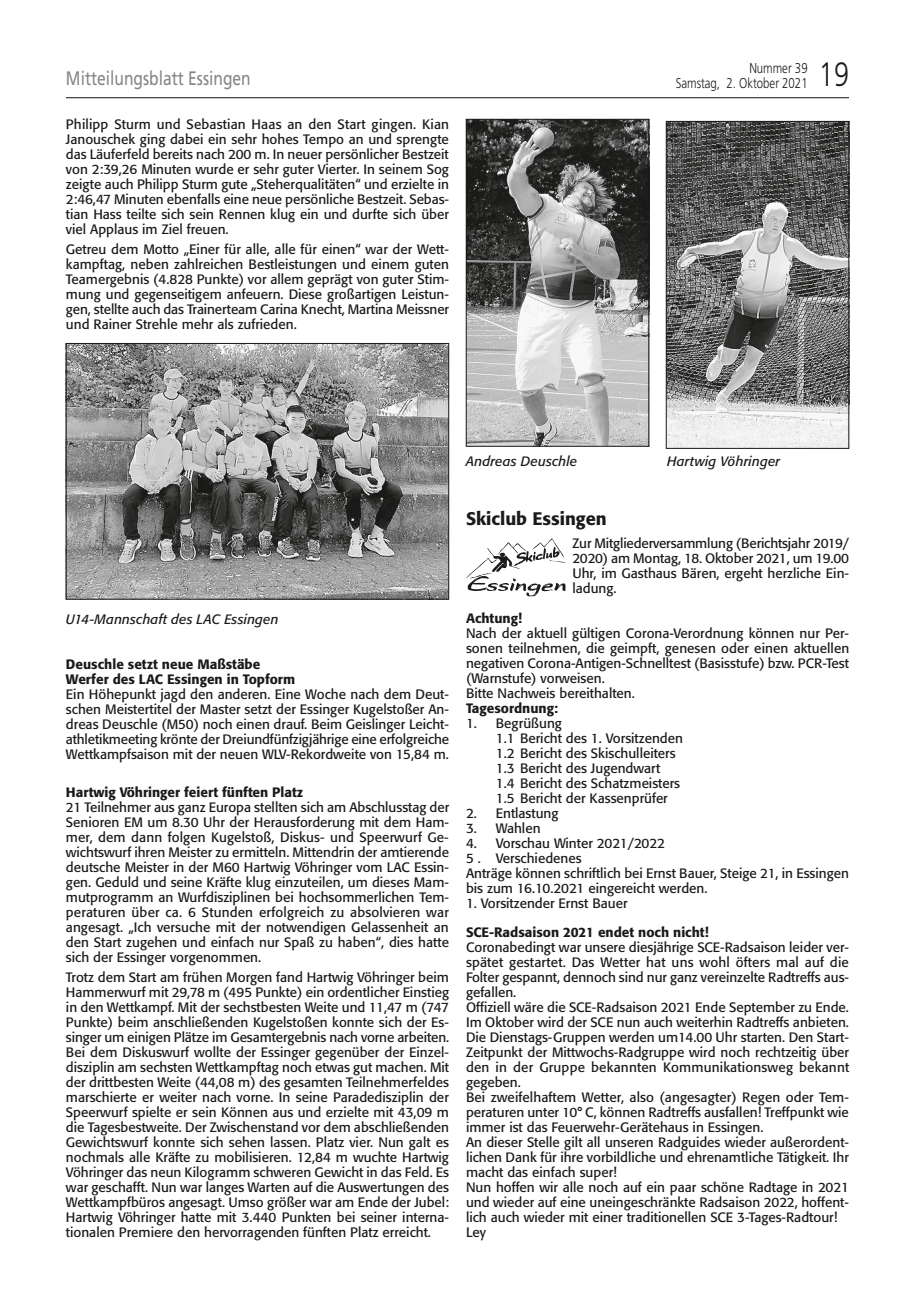
<style>
.page{position:relative;width:915px;height:1297px;background:#fff}
.page>*{position:absolute;margin:0;border:0;box-sizing:border-box;transform-origin:0 0}
.t1{font:300 33.75px "Frutiger";color:#1a1a18;scale:.8 1}
.t2{font:19.5px "Frutiger";color:#868786;scale:.8 1}
.t3{font:500 18px "Formata";color:#1a1a18}
.t4{font:300 14.25px "Frutiger";color:#1a1a18;scale:.8 1}
.t5{font:13.5px/15px "Formata";color:#1a1a18;text-align:justify}
.t6{font:500 13.5px/15px "Formata";color:#1a1a18}
.t7{font:italic 13.5px "Formata";letter-spacing:.01em;color:#1a1a18}
</style>
<div class="page">
<hr style="left:66px;top:97px;width:782px;height:1px;background:#1a1a18">
<img style="left:68px;top:345px;width:379px;height:252px">
<div style="left:66px;top:343px;width:383px;height:256px;border:1px solid #1a1a18"></div>
<img style="left:468px;top:121px;width:178px;height:323px">
<div style="left:466px;top:119px;width:182px;height:327px;border:1px solid #1a1a18"></div>
<img style="left:667px;top:123px;width:179px;height:324px">
<div style="left:665px;top:121px;width:183px;height:328px;border:1px solid #1a1a18"></div>
<svg style="left:466px;top:538px;width:99px;height:58px"></svg>
<p class="t4" style="left:749px;top:60px;width:74px">Nummer 39</p>
<h2 class="t2" style="left:66px;top:66px;width:232px">Mitteilungsblatt Essingen</h2>
<p class="t4" style="left:675px;top:75px;width:166px">Samstag, 2. Oktober 2021</p>
<p class="t5" style="left:66px;top:116px;width:384px">Philipp Sturm und Sebastian Haas an den Start gingen. Kian Janouschek ging dabei ein sehr hohes Tempo an und sprengte das Läuferfeld bereits nach 200 m. In neuer persönlicher Bestzeit von 2:39,26 Minuten wurde er sehr guter Vierter. In seinem Sog zeigte auch Philipp Sturm gute „Steherqualitäten“ und erzielte in 2:46,47 Minuten ebenfalls eine neue persönliche Bestzeit. Sebas&shy;tian Hass teilte sich sein Rennen klug ein und durfte sich über viel Applaus im Ziel freuen.</p>
<p class="t5" style="left:66px;top:242px;width:384px">Getreu dem Motto „Einer für alle, alle für einen“ war der Wett&shy;kampftag, neben zahlreichen Bestleistungen und einem guten Teamergebnis (4.828 Punkte) vor allem geprägt von guter Stim&shy;mung und gegenseitigem anfeuern. Diese großartigen Leistun&shy;gen, stellte auch das Trainerteam Carina Knecht, Martina Meissner und Rainer Strehle mehr als zufrieden.</p>
<h1 class="t1" style="left:818px;top:55px;width:39px">19</h1>
<p class="t7" style="left:466px;top:453px;width:113px">Andreas Deuschle</p>
<p class="t7" style="left:667px;top:453px;width:115px">Hartwig Vöhringer</p>
<p class="t7" style="left:66px;top:611px;width:214px">U14-Mannschaft des LAC Essingen</p>
<p class="t6" style="left:66px;top:657px;width:230px">Deuschle setzt neue Maßstäbe<br>Werfer des LAC Essingen in Topform</p>
<p class="t5" style="left:66px;top:687px;width:384px">Ein Höhepunkt jagd den anderen. Eine Woche nach dem Deut&shy;schen Meistertitel der Master setzt der Essinger Kugelstoßer An&shy;dreas Deuschle (M50) noch einen drauf. Beim Geislinger Leicht&shy;athletikmeeting krönte der Dreiundfünfzigjährige eine erfolgreiche Wettkampfsaison mit der neuen WLV-Rekordweite von 15,84 m.</p>
<p class="t6" style="left:66px;top:784px;width:239px">Hartwig Vöhringer feiert fünften Platz</p>
<p class="t5" style="left:66px;top:799px;width:384px">21 Teilnehmer aus ganz Europa stellten sich am Abschlusstag der Senioren EM um 8.30 Uhr der Herausforderung mit dem Ham&shy;mer, dem dann folgen Kugelstoß, Diskus- und Speerwurf Ge&shy;wichtswurf ihren Meister zu ermitteln. Mittendrin der amtierende deutsche Meister in der M60 Hartwig Vöhringer vom LAC Essin&shy;gen. Geduld und seine Kräfte klug einzuteilen, um dieses Mam&shy;mutprogramm an Wurfdisziplinen bei hochsommerlichen Tem&shy;peraturen über ca. 6 Stunden erfolgreich zu absolvieren war angesagt. „Ich versuche mit der notwendigen Gelassenheit an den Start zugehen und einfach nur Spaß zu haben“, dies hatte sich der Essinger vorgenommen.</p>
<p class="t5" style="left:66px;top:970px;width:384px">Trotz dem Start am frühen Morgen fand Hartwig Vöhringer beim Hammerwurf mit 29,78 m (495 Punkte) ein ordentlicher Einstieg in den Wettkampf. Mit der sechstbesten Weite und 11,47 m (747<br>Punkte) beim anschließenden Kugelstoßen konnte sich der Es&shy;singer um einigen Plätze im Gesamtergebnis nach vorne arbeiten.<br>Bei dem Diskuswurf wollte der Essinger gegenüber der Einzel&shy;disziplin am sechsten Wettkampftag noch etwas gut machen. Mit der drittbesten Weite (44,08 m) des gesamten Teilnehmerfeldes marschierte er weiter nach vorne. In seine Paradedisziplin der Speerwurf spielte er sein Können aus und erzielte mit 43,09 m die Tagesbestweite. Der Zwischenstand vor dem abschließenden Gewichtswurf konnte sich sehen lassen. Platz vier. Nun galt es nochmals alle Kräfte zu mobilisieren. 12,84 m wuchte Hartwig Vöhringer das neun Kilogramm schweren Gewicht in das Feld. Es war geschafft. Nun war langes Warten auf die Auswertungen des Wettkampfbüros angesagt. Umso größer war am Ende der Jubel:<br>Hartwig Vöhringer hatte mit 3.440 Punkten bei seiner interna&shy;tionalen Premiere den hervorragenden fünften Platz erreicht.</p>
<h3 class="t3" style="left:466px;top:507px;width:142px">Skiclub Essingen</h3>
<p class="t5" style="left:572px;top:536px;width:278px">Zur Mitgliederversammlung (Berichtsjahr 2019/ 2020) am Montag, 18. Oktober 2021, um 19.00<br>Uhr, im Gasthaus Bären, ergeht herzliche Ein&shy;ladung.</p>
<p class="t6" style="left:466px;top:611px;width:57px">Achtung!</p>
<p class="t5" style="left:466px;top:626px;width:384px;text-align:left">Nach der aktuell gültigen Corona-Verordnung können nur Per&shy;sonen teilnehmen, die geimpft, genesen oder einen aktuellen negativen Corona-Antigen-Schnelltest (Basisstufe) bzw. PCR-Test (Warnstufe) vorweisen.<br>Bitte Nachweis bereithalten.</p>
<p class="t6" style="left:466px;top:701px;width:93px">Tagesordnung:</p>
<p class="t5" style="left:495px;top:716px;width:189px;text-align:left;text-indent:-30px">1. Begrüßung<br>1.1 Bericht des 1. Vorsitzenden<br>1.2 Bericht des Skischulleiters<br>1.3 Bericht des Jugendwart<br>1.4 Bericht des Schatzmeisters<br>1.5 Bericht der Kassenprüfer</p>
<p class="t5" style="left:466px;top:806px;width:94px">2. Entlastung</p>
<p class="t5" style="left:466px;top:821px;width:76px">3. Wahlen</p>
<p class="t5" style="left:466px;top:836px;width:384px;text-align:left">4. Vorschau Winter 2021/2022<br>5 . Verschiedenes<br>Anträge können schriftlich bei Ernst Bauer, Steige 21, in Essingen bis zum 16.10.2021 eingereicht werden.</p>
<p class="t5" style="left:466px;top:896px;width:163px">1. Vorsitzender Ernst Bauer</p>
<p class="t6" style="left:466px;top:925px;width:244px">SCE-Radsaison 2021 endet noch nicht!</p>
<p class="t5" style="left:466px;top:940px;width:384px;text-align:left">Coronabedingt war unsere diesjährige SCE-Radsaison leider ver&shy;spätet gestartet. Das Wetter hat uns wohl öfters mal auf die Folter gespannt, dennoch sind nur ganz vereinzelte Radtreffs aus&shy;gefallen.<br>Offiziell wäre die SCE-Radsaison 2021 Ende September zu Ende.<br>Im Oktober wird der SCE nun auch weiterhin Radtreffs anbieten.<br>Die Dienstags-Gruppen werden um14.00 Uhr starten. Den Start-Zeitpunkt der Mittwochs-Radgruppe wird noch rechtzeitig über den in der Gruppe bekannten Kommunikationsweg bekannt gegeben.<br>Bei zweifelhaftem Wetter, also (angesagter) Regen oder Tem&shy;peraturen unter 10° C, können Radtreffs ausfallen! Treffpunkt wie immer ist das Feuerwehr-Gerätehaus in Essingen.<br>An dieser Stelle gilt all unseren Radguides wieder außerordent&shy;lichen Dank für ihre vorbildliche und ehrenamtliche Tätigkeit. Ihr macht das einfach super!<br>Nun hoffen wir alle noch auf ein paar schöne Radtage in 2021 und wieder auf eine uneingeschränkte Radsaison 2022, hoffent&shy;lich auch wieder mit einer traditionellen SCE 3-Tages-Radtour!<br>Ley</p>
</div>
